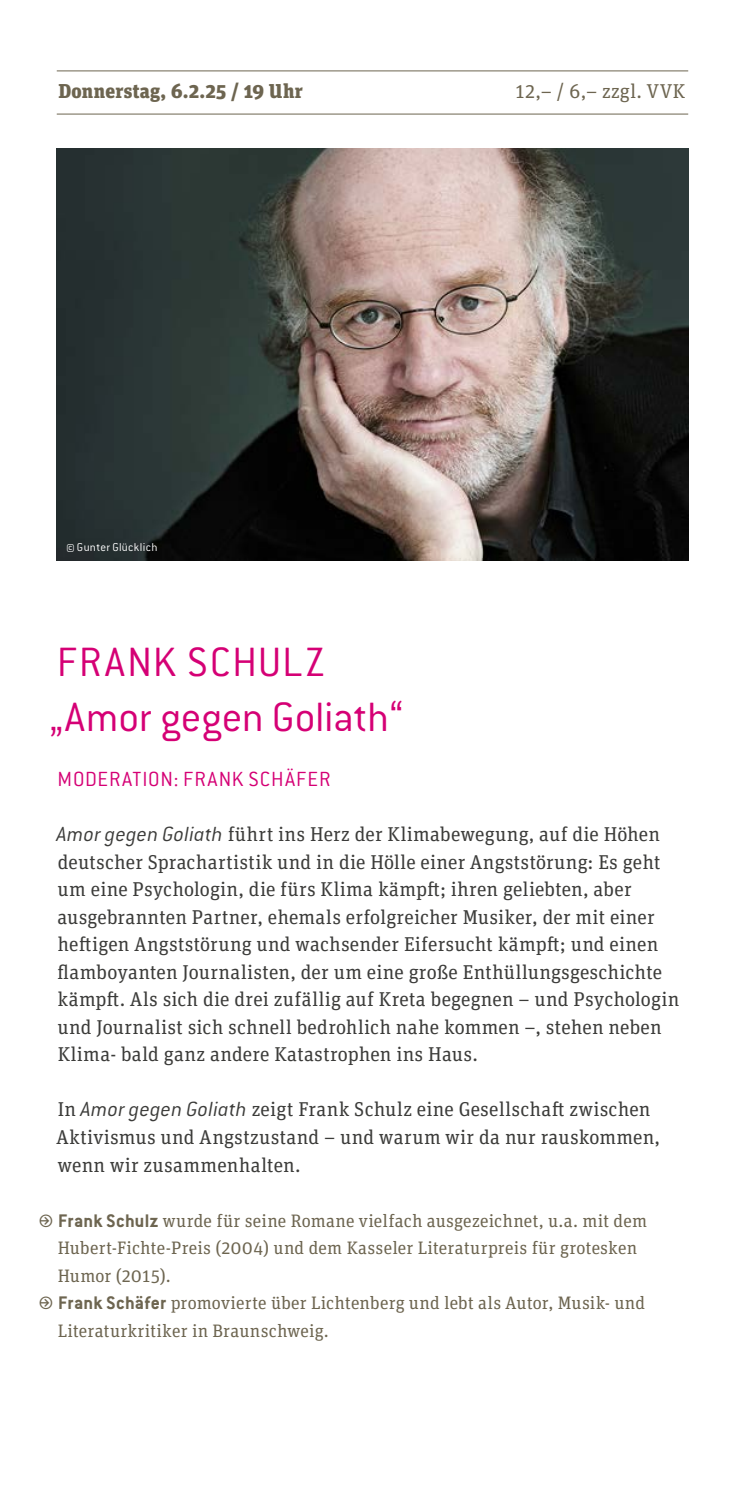
<style>
.page{position:relative;width:745px;height:1489px;background:#fff}
.page>*{position:absolute;margin:0;border:0;box-sizing:border-box;transform-origin:0 0}
.t1{font:300 45px/55px "Conduit ITC Std";color:#d50075}
.t2{font:300 22.5px "Conduit ITC Std";letter-spacing:.04em;color:#d50075}
.t3{font:20px/27.5px "Unit Slab OT";letter-spacing:.01em;color:#3c3c3a}
.t4{font:900 20px "Unit Slab OT";letter-spacing:.015em;color:#6d6550}
.t5{font:20px "Unit Slab OT";letter-spacing:.02em;color:#6d6550}
.t6{font:18px/27.5px "Unit Slab OT";letter-spacing:.01em;color:#6d6550}
.t7{font:300 12.5px "Conduit ITC Std";letter-spacing:.025em;color:#fff}
.s1{font-family:"Conduit ITC Std";font-weight:300;font-style:italic;font-size:22.5px}
.s2{font-family:"Conduit ITC Std";font-weight:700;font-size:20px}
</style>
<div class="page">
<img style="left:57px;top:148px;width:630px;height:413px">
<hr style="left:57px;top:70px;width:630px;height:1px;background:#6d6550">
<hr style="left:57px;top:114px;width:630px;height:1px;background:#6d6550">
<p class="t4" style="left:58px;top:78px;width:246px">Donnerstag, 6.2.25 / 19 Uhr</p>
<p class="t5" style="left:515px;top:79px;width:171px">12,– / 6,– zzgl. VVK</p>
<p class="t7" style="left:66px;top:539px;width:93px">© Gunter Glücklich</p>
<h1 class="t1" style="left:50px;top:633px;width:354px">FRANK SCHULZ „Amor gegen Goliath“</h1>
<p class="t2" style="left:58px;top:765px;width:274px">MODERATION: FRANK SCHÄFER</p>
<p class="t3" style="left:57px;top:820px;width:623px"><span class="s1">Amor gegen Goliath</span> führt ins Herz der Klimabewegung, auf die Höhen deutscher Sprachartistik und in die Hölle einer Angststörung: Es geht um eine Psychologin, die fürs Klima kämpft; ihren geliebten, aber ausgebrannten Partner, ehemals erfolgreicher Musiker, der mit einer heftigen Angststörung und wachsender Eifersucht kämpft; und einen flamboyanten Journalisten, der um eine große Enthüllungsgeschichte kämpft. Als sich die drei zufällig auf Kreta begegnen – und Psychologin und Journalist sich schnell bedrohlich nahe kommen –, stehen neben Klima- bald ganz andere Katastrophen ins Haus.</p>
<p class="t3" style="left:56px;top:1095px;width:604px">In <span class="s1">Amor gegen Goliath</span> zeigt Frank Schulz eine Gesellschaft zwischen<br>Aktivismus und Angstzustand – und warum wir da nur rauskommen, wenn wir zusammenhalten.</p>
<p class="t6" style="left:58px;top:1205px;width:590px;text-indent:-19px">→ <span class="s2">Frank Schulz</span> wurde für seine Romane vielfach ausgezeichnet, u.a. mit dem<br>Hubert-Fichte-Preis (2004) und dem Kasseler Literaturpreis für grotesken<br>Humor (2015).</p>
<p class="t6" style="left:58px;top:1288px;width:588px;text-indent:-19px">→ <span class="s2">Frank Schäfer</span> promovierte über Lichtenberg und lebt als Autor, Musik- und<br>Literaturkritiker in Braunschweig.</p>
</div>
